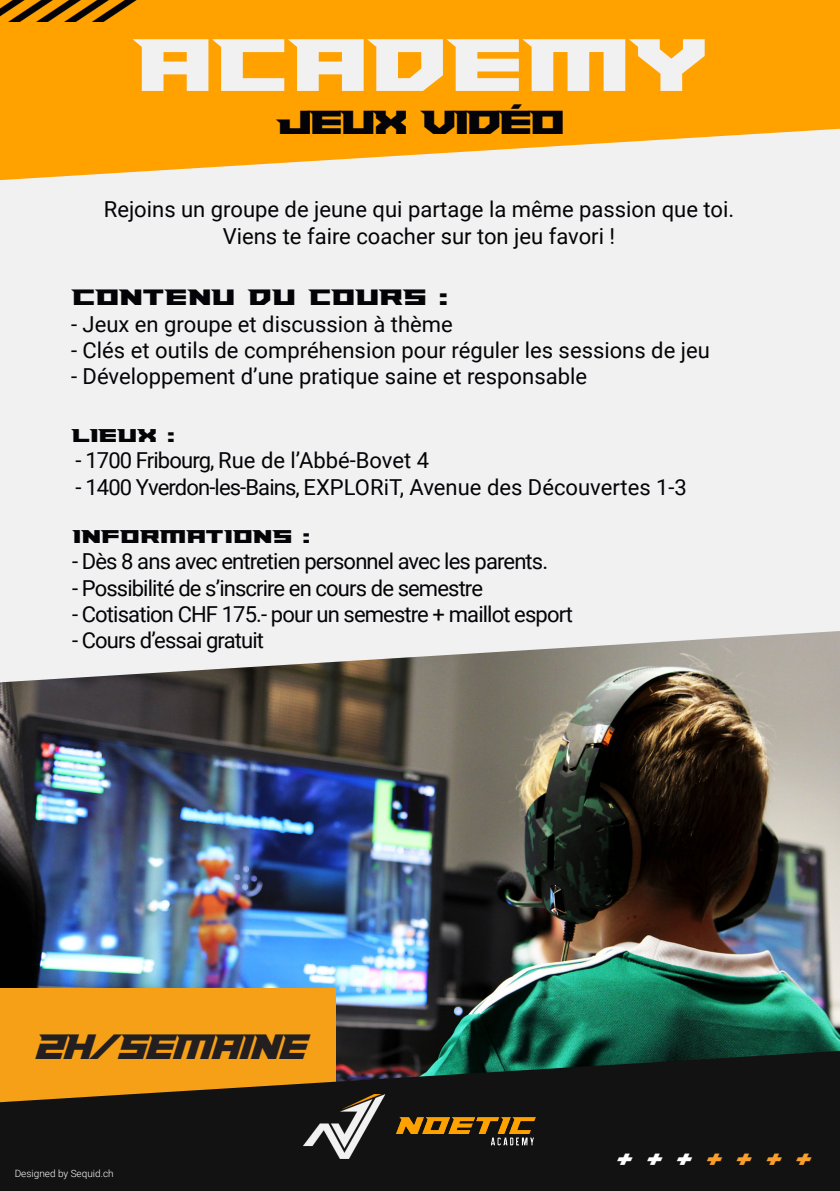
<style>
.page{position:relative;width:840px;height:1191px;background:#fff}
.page>*{position:absolute;margin:0;border:0;box-sizing:border-box;transform-origin:0 0}
.t1{font:80px "Paladins Straight";color:#f1f1f1}
.t2{font:38px "Paladins Condensed";letter-spacing:-.05em;color:#231f20}
.t3{font:36px "Paladins Straight";letter-spacing:-.09em;color:#040408}
.t4{font:36px "Paladins Expanded";color:#040408}
.t5{font:24px "Paladins Straight";color:#040408}
.t6{font:24px "Paladins Expanded";color:#f99f2d}
.t7{font:22px/26.4px "Roboto";color:#040408;text-align:center}
.t8{font:22px "Roboto";letter-spacing:-.04em;color:#040408}
.t9{font:22px "Roboto";letter-spacing:-.025em;color:#040408}
.t10{font:20px "Paladins Straight";color:#040408}
.t11{font:300 10px "Roboto";color:#fff}
.s1{color:#fff}
</style>
<div class="page">
<div style="left:0;top:0;width:839px;height:1054px;background:#ffa200"></div>
<div style="left:0;top:129px;width:839px;height:502px;background:#f1f1f1"></div>
<img style="left:0;top:631px;width:839px;height:419px">
<div style="left:0;top:988px;width:336px;height:115px;background:#f6a017"></div>
<svg style="left:0;top:1050px;width:839px;height:141px;background:#312915"></svg>
<img style="left:303px;top:1094px;width:232px;height:64px">
<p class="t4" style="left:-21px;top:-7px;width:152px">/////</p>
<p class="t1" style="left:132px;top:25px;width:576px">ACADEMY</p>
<p class="t3" style="left:276px;top:104px;width:289px">JEUX VIDÉO</p>
<p class="t7" style="left:104px;top:195px;width:631px">Rejoins un groupe de jeune qui partage la même passion que toi.<br>Viens te faire coacher sur ton jeu favori !</p>
<p class="t5" style="left:71px;top:285px;width:378px">CONTENU DU COURS :</p>
<p class="t7" style="left:71px;top:310px;width:383px">- Jeux en groupe et discussion à thème</p>
<p class="t7" style="left:71px;top:336px;width:640px">- Clés et outils de compréhension pour réguler les sessions de jeu</p>
<p class="t7" style="left:71px;top:362px;width:517px">- Développement d’une pratique saine et responsable</p>
<p class="t10" style="left:71px;top:425px;width:105px">LIEUX :</p>
<p class="t9" style="left:76px;top:445px;width:355px">- 1700 Fribourg, Rue de l’Abbé-Bovet 4</p>
<p class="t7" style="left:76px;top:473px;width:612px">- 1400 Yverdon-les-Bains, EXPLORiT, Avenue des Découvertes 1-3</p>
<p class="t10" style="left:72px;top:526px;width:239px">INFORMATIONS :</p>
<p class="t8" style="left:72px;top:546px;width:477px">- Dès 8 ans avec entretien personnel avec les parents.</p>
<p class="t8" style="left:72px;top:572px;width:412px">- Possibilité de s’inscrire en cours de semestre</p>
<p class="t8" style="left:72px;top:598px;width:502px">- Cotisation CHF 175.- pour un semestre + maillot esport</p>
<p class="t8" style="left:72px;top:625px;width:193px">- Cours d’essai gratuit</p>
<p class="t2" style="left:32px;top:1027px;width:274px">2H/SEMAINE</p>
<p class="t11" style="left:15px;top:1166px;width:100px">Designed by Sequid.ch</p>
<p class="t6" style="left:613px;top:1147px;width:195px"><span class="s1">+ + +</span> + + + +</p>
</div>
